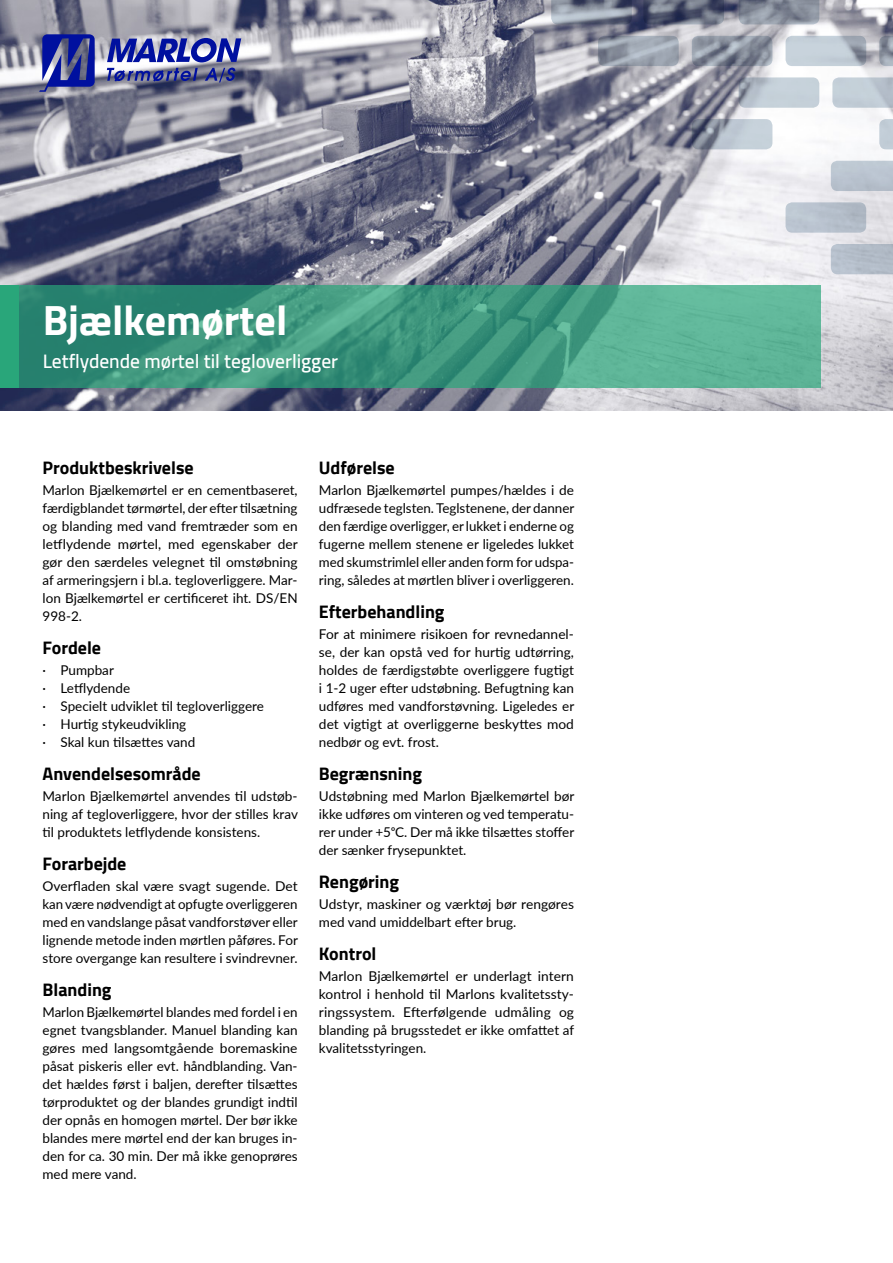
<style>
.page{position:relative;width:893px;height:1263px;background:#fff}
.page>*{position:absolute;margin:0;border:0;box-sizing:border-box;transform-origin:0 0}
.t1{font:700 42px "Cairo";color:#fff}
.t2{font:600 19.5px "Cairo";color:#fff}
.t3{font:700 18px "Cairo";color:#000}
.t4{font:13.5px/18px "Lato";color:#000;text-align:justify}
</style>
<div class="page">
<img style="left:0;top:0;width:893px;height:410px">
<svg style="left:411px;top:0;width:482px;height:274px;background:#a7a9b5"></svg>
<div style="left:0;top:285px;width:18px;height:103px;background:#29a67a"></div>
<svg style="left:18px;top:285px;width:803px;height:103px;background:#449c83"></svg>
<svg style="left:39px;top:34px;width:56px;height:58px;background:#414a9e"></svg>
<svg style="left:107px;top:68px;width:91px;height:14px"></svg>
<svg style="left:205px;top:68px;width:31px;height:14px"></svg>
<svg style="left:107px;top:38px;width:134px;height:24px;background:#5a63b7"></svg>
<h1 class="t1" style="left:43px;top:296px;width:246px">Bjælkemørtel</h1>
<h2 class="t2" style="left:43px;top:345px;width:297px">Letflydende mørtel til tegloverligger</h2>
<h3 class="t3" style="left:43px;top:457px;width:153px">Produktbeskrivelse</h3>
<p class="t4" style="left:43px;top:480px;width:257px">Marlon Bjælkemørtel er en cementbaseret, færdigblandet tørmørtel, der efter tilsætning og blanding med vand fremtræder som en letflydende mørtel, med egenskaber der gør den særdeles velegnet til omstøbning af armeringsjern i bl.a. tegloverliggere. Mar&shy;lon Bjælkemørtel er certificeret iht. DS/EN 998-2.</p>
<h3 class="t3" style="left:43px;top:637px;width:60px">Fordele</h3>
<p class="t4" style="left:43px;top:660px;width:223px;text-align:left">· Pumpbar<br>· Letflydende<br>· Specielt udviklet til tegloverliggere · Hurtig stykeudvikling<br>· Skal kun tilsættes vand</p>
<h3 class="t3" style="left:43px;top:763px;width:160px">Anvendelsesområde</h3>
<p class="t4" style="left:43px;top:786px;width:257px">Marlon Bjælkemørtel anvendes til udstøb&shy;ning af tegloverliggere, hvor der stilles krav til produktets letflydende konsistens.</p>
<h3 class="t3" style="left:43px;top:853px;width:85px">Forarbejde</h3>
<p class="t4" style="left:43px;top:876px;width:257px">Overfladen skal være svagt sugende. Det kan være nødvendigt at opfugte overliggeren med en vandslange påsat vandforstøver eller lignende metode inden mørtlen påføres. For store overgange kan resultere i svindrevner.</p>
<h3 class="t3" style="left:43px;top:979px;width:71px">Blanding</h3>
<p class="t4" style="left:43px;top:1002px;width:257px">Marlon Bjælkemørtel blandes med fordel i en egnet tvangsblander. Manuel blanding kan gøres med langsomtgående boremaskine påsat piskeris eller evt. håndblanding. Van&shy;det hældes først i baljen, derefter tilsættes tørproduktet og der blandes grundigt indtil der opnås en homogen mørtel. Der bør ikke blandes mere mørtel end der kan bruges in&shy;den for ca. 30 min. Der må ikke genoprøres med mere vand.</p>
<h3 class="t3" style="left:319px;top:457px;width:77px">Udførelse</h3>
<p class="t4" style="left:319px;top:480px;width:257px">Marlon Bjælkemørtel pumpes/hældes i de udfræsede teglsten. Teglstenene, der danner den færdige overligger, er lukket i enderne og fugerne mellem stenene er ligeledes lukket med skumstrimlel eller anden form for udspa&shy;ring, således at mørtlen bliver i overliggeren.</p>
<h3 class="t3" style="left:319px;top:601px;width:127px">Efterbehandling</h3>
<p class="t4" style="left:319px;top:624px;width:257px">For at minimere risikoen for revnedannel&shy;se, der kan opstå ved for hurtig udtørring, holdes de færdigstøbte overliggere fugtigt i 1-2 uger efter udstøbning. Befugtning kan udføres med vandforstøvning. Ligeledes er det vigtigt at overliggerne beskyttes mod nedbør og evt. frost.</p>
<h3 class="t3" style="left:319px;top:763px;width:105px">Begrænsning</h3>
<p class="t4" style="left:319px;top:786px;width:257px">Udstøbning med Marlon Bjælkemørtel bør ikke udføres om vinteren og ved temperatu&shy;rer under +5oC. Der må ikke tilsættes stoffer der sænker frysepunktet.</p>
<h3 class="t3" style="left:319px;top:871px;width:82px">Rengøring</h3>
<p class="t4" style="left:319px;top:894px;width:257px">Udstyr, maskiner og værktøj bør rengøres med vand umiddelbart efter brug.</p>
<h3 class="t3" style="left:319px;top:943px;width:59px">Kontrol</h3>
<p class="t4" style="left:319px;top:966px;width:257px">Marlon Bjælkemørtel er underlagt intern kontrol i henhold til Marlons kvalitetssty&shy;ringssystem. Efterfølgende udmåling og blanding på brugsstedet er ikke omfattet af kvalitetsstyringen.</p>
</div>
